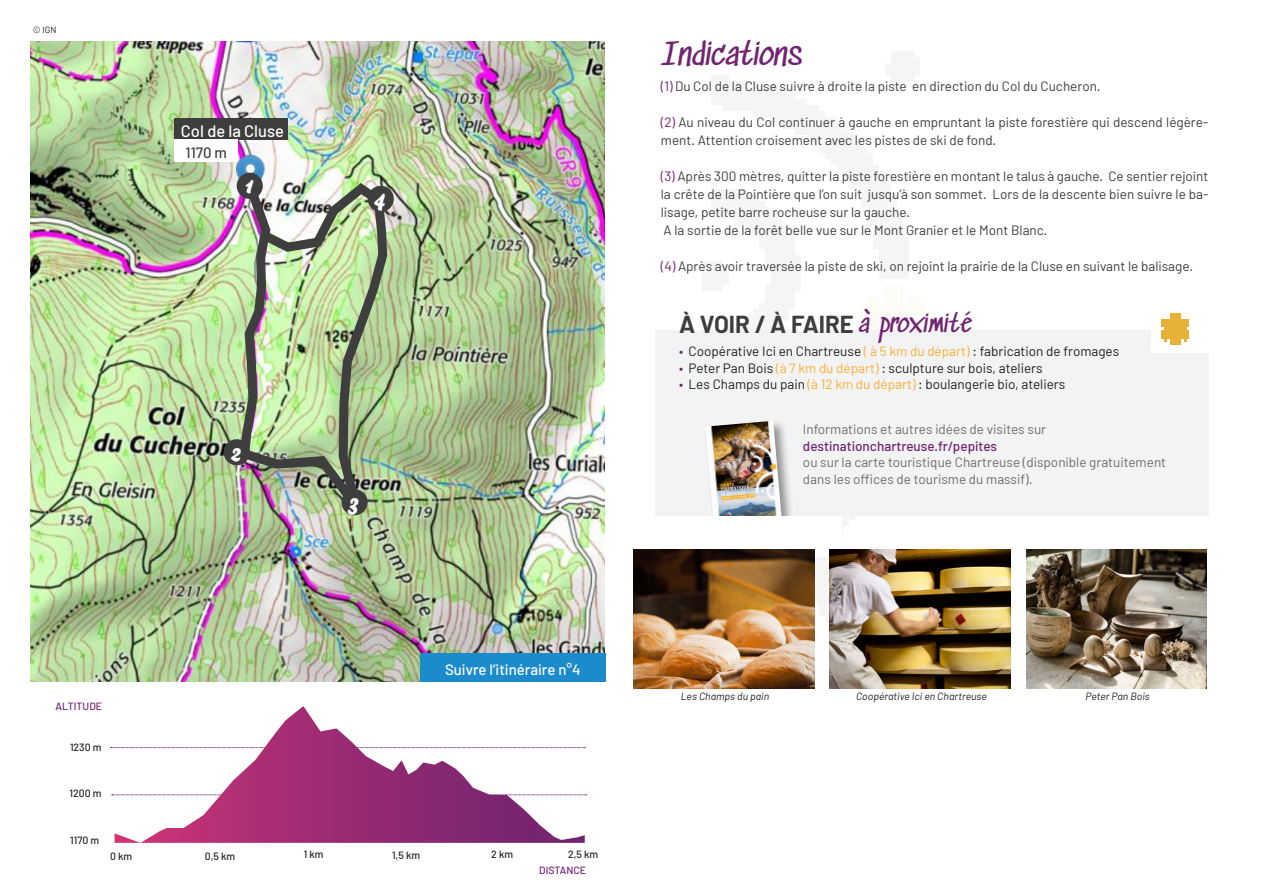
<style>
.page{position:relative;width:1263px;height:893px;background:#fff}
.page>*{position:absolute;margin:0;border:0;box-sizing:border-box;transform-origin:0 0}
.t1{font:30px "Sedgwick Ave";color:#712470}
.t2{font:25.5px "Bello Script";color:#fff}
.t3{font:700 24px "Barlow";color:#3e3e3f}
.t4{font:500 16.5px "Barlow";color:#fff}
.t5{font:500 15px "Barlow";color:#fff}
.t6{font:500 15px "Barlow";color:#3e3e3f}
.t7{font:13.5px/18px "Barlow";color:#3e3e3f}
.t8{font:13.5px "Barlow";color:#231f20}
.t9{font:13.5px "Barlow";color:#6c6d70}
.t10{font:500 13.5px "Barlow";color:#712470}
.t11{font:italic 10.5px "Barlow";color:#231f20}
.t12{font:500 10.5px "Barlow";color:#231f20}
.t13{font:500 10.5px "Barlow";color:#712470}
.t14{font:9px "Barlow";color:#231f20}
.s1{color:#712470}
.s2{font-family:"Sedgwick Ave";font-weight:400;color:#712470}
.s3{color:#fbb033}
</style>
<div class="page">
<svg style="left:115px;top:706px;width:470px;height:137px"></svg>
<img style="left:31px;top:41px;width:574px;height:640px">
<img style="left:235px;top:177px;width:157px;height:370px">
<div style="left:174px;top:118px;width:114px;height:21px;background:#3e3e3f"></div>
<div style="left:174px;top:139px;width:64px;height:23px;background:#fff"></div>
<div style="left:237px;top:173px;width:26px;height:26px;background:#3e3e3f;border-radius:50%"></div>
<div style="left:224px;top:439px;width:26px;height:26px;background:#3e3e3f;border-radius:50%"></div>
<div style="left:341px;top:489px;width:27px;height:26px;background:#3e3e3f;border-radius:50%"></div>
<div style="left:368px;top:186px;width:26px;height:26px;background:#3e3e3f;border-radius:50%"></div>
<div style="left:420px;top:653px;width:186px;height:28px;background:#1b8bcb"></div>
<div style="left:655px;top:330px;width:553px;height:186px;background:#f2f3f4"></div>
<div style="left:704px;top:419px;width:93px;height:139px;background:#231f20;opacity:.48"></div>
<svg style="left:705px;top:420px;width:78px;height:96px"></svg>
<img style="left:705px;top:421px;width:70px;height:41px">
<img style="left:708px;top:456px;width:70px;height:41px">
<img style="left:712px;top:491px;width:69px;height:25px">
<div style="left:661px;top:516px;width:180px;height:40px;background:#fff"></div>
<img style="left:1152px;top:313px;width:56px;height:39px">
<img style="left:634px;top:549px;width:180px;height:139px">
<img style="left:830px;top:549px;width:180px;height:139px">
<img style="left:1026px;top:549px;width:181px;height:139px">
<p class="t14" style="left:33px;top:24px;width:25px">© IGN</p>
<p class="t4" style="left:181px;top:121px;width:105px">Col de la Cluse</p>
<p class="t6" style="left:185px;top:143px;width:43px">1170 m</p>
<p class="t2" style="left:245px;top:166px;width:9px">1</p>
<p class="t2" style="left:374px;top:179px;width:12px">4</p>
<p class="t2" style="left:231px;top:432px;width:11px">2</p>
<p class="t13" style="left:56px;top:699px;width:48px">ALTITUDE</p>
<p class="t12" style="left:70px;top:740px;width:33px">1230 m</p>
<p class="t12" style="left:69px;top:787px;width:33px">1200 m</p>
<p class="t12" style="left:70px;top:834px;width:31px">1170 m</p>
<p class="t12" style="left:110px;top:849px;width:24px">0 km</p>
<p class="t12" style="left:205px;top:849px;width:32px">0,5 km</p>
<p class="t2" style="left:348px;top:482px;width:11px">3</p>
<p class="t5" style="left:445px;top:660px;width:137px">Suivre l’itinéraire n°4</p>
<p class="t12" style="left:304px;top:848px;width:21px">1 km</p>
<p class="t12" style="left:392px;top:848px;width:30px">1,5 km</p>
<p class="t12" style="left:491px;top:848px;width:23px">2 km</p>
<p class="t12" style="left:568px;top:848px;width:32px">2,5 km</p>
<p class="t13" style="left:539px;top:863px;width:48px">DISTANCE</p>
<p class="t1" style="left:662px;top:38px;width:142px">Indications</p>
<p class="t7" style="left:661px;top:76px;width:441px"><span class="s1">(1)</span> Du Col de la Cluse suivre à droite la piste en direction du Col du Cucheron.</p>
<p class="t7" style="left:661px;top:112px;width:549px"><span class="s1">(2)</span> Au niveau du Col continuer à gauche en empruntant la piste forestière qui descend légère&shy;ment. Attention croisement avec les pistes de ski de fond.</p>
<p class="t7" style="left:661px;top:166px;width:549px;text-align:justify"><span class="s1">(3)</span> Après 300 mètres, quitter la piste forestière en montant le talus à gauche. Ce sentier rejoint la crête de la Pointière que l’on suit jusqu’à son sommet. Lors de la descente bien suivre le ba&shy;lisage, petite barre rocheuse sur la gauche.</p>
<p class="t7" style="left:663px;top:220px;width:385px">A la sortie de la forêt belle vue sur le Mont Granier et le Mont Blanc.</p>
<p class="t7" style="left:661px;top:256px;width:534px"><span class="s1">(4)</span> Après avoir traversée la piste de ski, on rejoint la prairie de la Cluse en suivant le balisage.</p>
<p class="t3" style="left:679px;top:309px;width:295px">À VOIR / À FAIRE <span class="s2">à proximité</span></p>
<p class="t8" style="left:679px;top:343px;width:442px"><span class="s1">•</span> Coopérative Ici en Chartreuse <span class="s3">( à 5 km du départ)</span> : fabrication de fromages</p>
<p class="t8" style="left:679px;top:359px;width:365px"><span class="s1">•</span> Peter Pan Bois <span class="s3">(à 7 km du départ)</span> : sculpture sur bois, ateliers</p>
<p class="t8" style="left:679px;top:376px;width:388px"><span class="s1">•</span> Les Champs du pain <span class="s3">(à 12 km du départ)</span> : boulangerie bio, ateliers</p>
<p class="t9" style="left:803px;top:421px;width:245px">Informations et autres idées de visites sur</p>
<p class="t10" style="left:803px;top:437px;width:196px">destinationchartreuse.fr/pepites</p>
<p class="t9" style="left:803px;top:454px;width:365px">ou sur la carte touristique Chartreuse (disponible gratuitement</p>
<p class="t9" style="left:803px;top:470px;width:231px">dans les offices de tourisme du massif).</p>
<p class="t11" style="left:681px;top:689px;width:90px">Les Champs du pain</p>
<p class="t11" style="left:856px;top:689px;width:132px">Coopérative Ici en Chartreuse</p>
<p class="t11" style="left:1085px;top:689px;width:66px">Peter Pan Bois</p>
</div>
